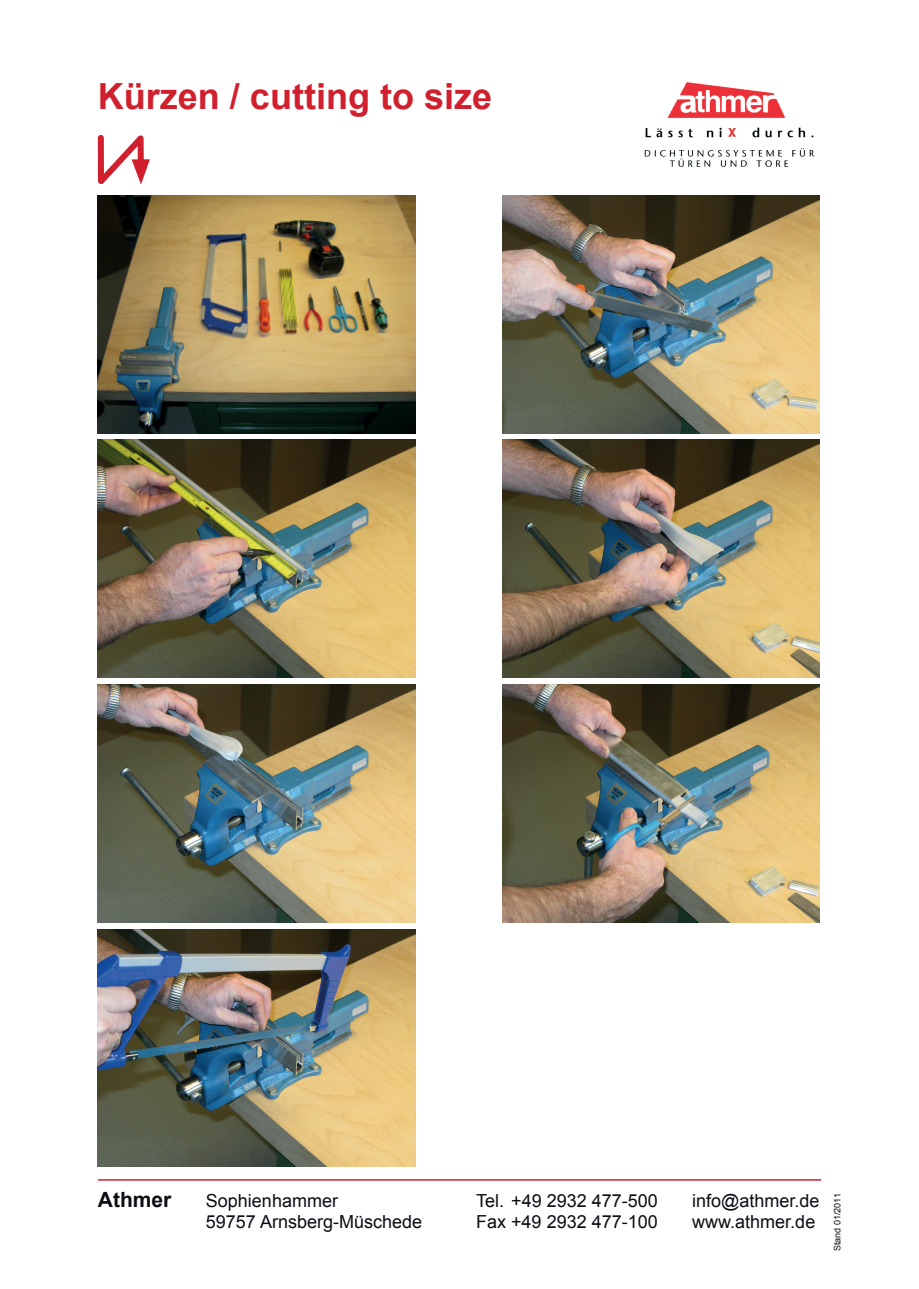
<style>
.page{position:relative;width:919px;height:1289px;background:#fff}
.page>*{position:absolute;margin:0;border:0;box-sizing:border-box;transform-origin:0 0}
.t1{font:700 36px "Arial";color:#d01f2d}
.t2{font:700 21px "Arial";color:#0e0c15}
.t3{font:18px "Arial";color:#0e0c15}
.t4{font:9px "Arial";color:#0e0c15}
</style>
<div class="page">
<img style="left:644px;top:82px;width:170px;height:85px">
<hr style="left:98px;top:1179px;width:723px;height:1px;background:#d01f2d">
<img style="left:98px;top:196px;width:317px;height:237px">
<img style="left:98px;top:684px;width:317px;height:238px">
<img style="left:98px;top:440px;width:317px;height:237px">
<img style="left:98px;top:929px;width:317px;height:237px">
<img style="left:502px;top:196px;width:317px;height:237px">
<img style="left:502px;top:684px;width:317px;height:238px">
<img style="left:502px;top:440px;width:317px;height:237px">
<svg style="left:97px;top:134px;width:53px;height:51px"></svg>
<h1 class="t1" style="left:98px;top:73px;width:396px">Kürzen / cutting to size</h1>
<p class="t2" style="left:98px;top:1185px;width:75px">Athmer</p>
<p class="t3" style="left:206px;top:1188px;width:134px">Sophienhammer</p>
<p class="t3" style="left:476px;top:1188px;width:183px">Tel. +49 2932 477-500</p>
<p class="t3" style="left:692px;top:1188px;width:129px">info@athmer.de</p>
<p class="t3" style="left:206px;top:1210px;width:218px">59757 Arnsberg-Müschede</p>
<p class="t3" style="left:476px;top:1210px;width:183px">Fax +49 2932 477-100</p>
<p class="t3" style="left:692px;top:1210px;width:125px">www.athmer.de</p>
<p class="t4" style="left:831px;top:1250px;width:59px;rotate:-90deg">Stand 01/2011</p>
</div>
